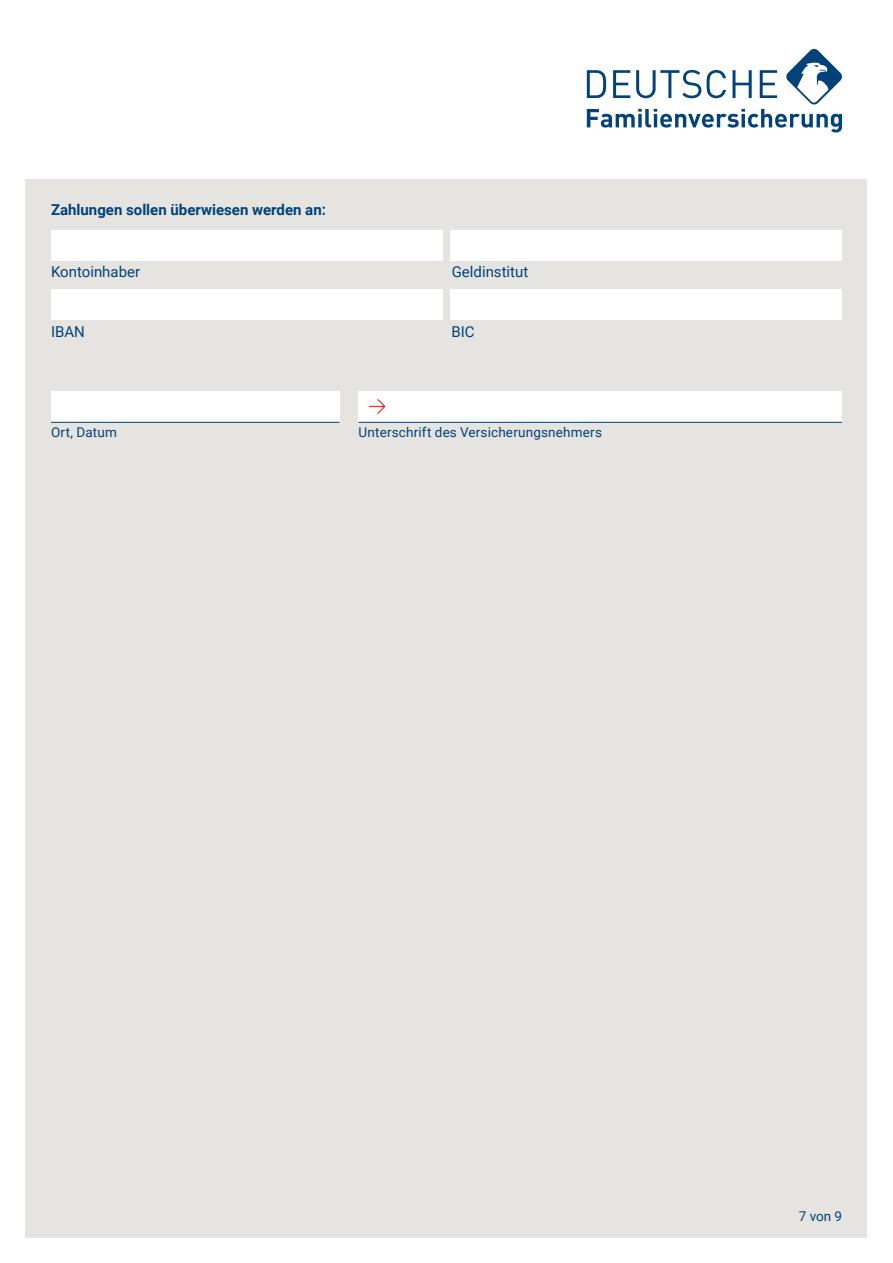
<style>
.page{position:relative;width:893px;height:1263px;background:#fff}
.page>*{position:absolute;margin:0;border:0;box-sizing:border-box;transform-origin:0 0}
.t1{font:700 15px "Roboto";color:#004279}
.t2{font:15px "Roboto";color:#004279}
.t3{font:13.5px "Roboto";letter-spacing:.015em;color:#004279}
</style>
<div class="page">
<svg style="left:587px;top:49px;width:255px;height:84px"></svg>
<div style="left:26px;top:179px;width:841px;height:1058px;background:#e6e4e1"></div>
<div style="left:51px;top:231px;width:391px;height:30px;background:#fff"></div>
<div style="left:451px;top:231px;width:391px;height:30px;background:#fff"></div>
<div style="left:51px;top:289px;width:391px;height:30px;background:#fff"></div>
<div style="left:451px;top:289px;width:391px;height:30px;background:#fff"></div>
<div style="left:359px;top:392px;width:483px;height:30px;background:#fff"></div>
<hr style="left:358px;top:422px;width:484px;height:1px;background:#004279">
<div style="left:51px;top:392px;width:288px;height:30px;background:#fff"></div>
<hr style="left:51px;top:422px;width:288px;height:1px;background:#004279">
<svg style="left:369px;top:399px;width:17px;height:15px"></svg>
<p class="t1" style="left:51px;top:200px;width:276px">Zahlungen sollen überwiesen werden an:</p>
<p class="t2" style="left:51px;top:261px;width:91px">Kontoinhaber</p>
<p class="t2" style="left:452px;top:261px;width:78px">Geldinstitut</p>
<p class="t2" style="left:51px;top:321px;width:35px">IBAN</p>
<p class="t2" style="left:451px;top:321px;width:25px">BIC</p>
<p class="t3" style="left:51px;top:423px;width:67px">Ort, Datum</p>
<p class="t3" style="left:359px;top:423px;width:245px">Unterschrift des Versicherungsnehmers</p>
<p class="t3" style="left:799px;top:1207px;width:45px">7 von 9</p>
</div>
